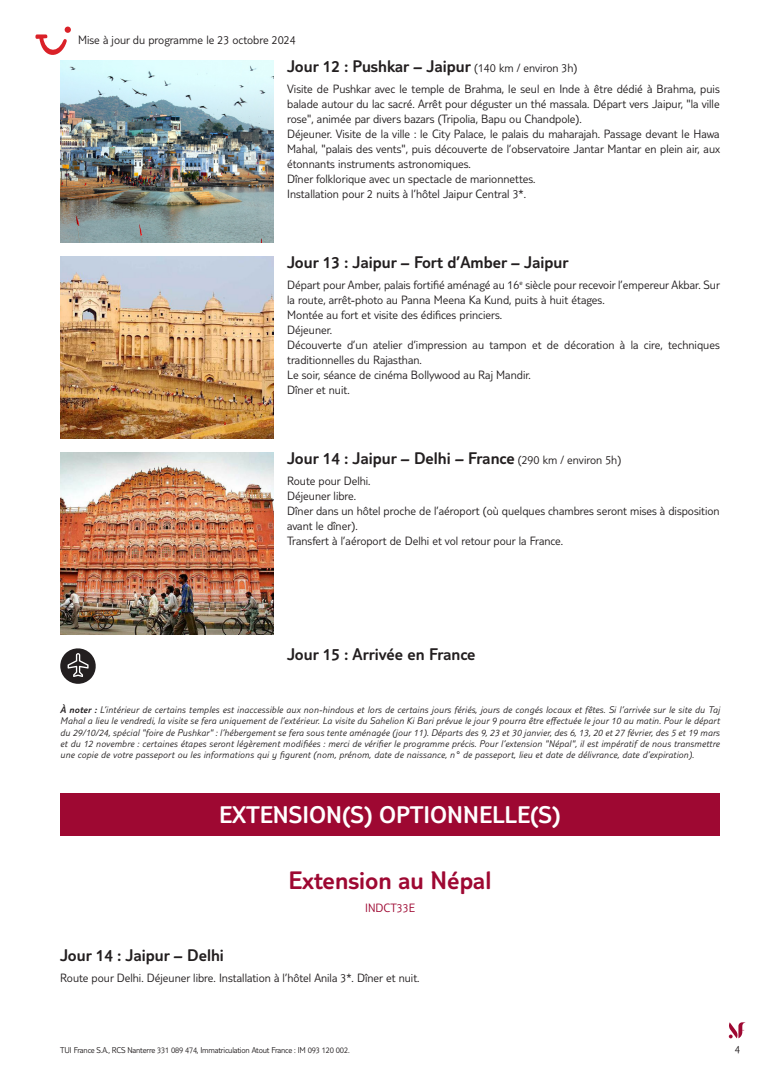
<style>
.page{position:relative;width:780px;height:1088px;background:#fff}
.page>*{position:absolute;margin:0;border:0;box-sizing:border-box;transform-origin:0 0}
.t1{font:300 26.25px "TUI Type";color:#9e0832}
.t2{font:300 25px "TUI Type";color:#fff}
.t3{font:300 17.5px "TUI Type";color:#231f20}
.t4{font:300 12.5px/15px "TUI Type";color:#231f20}
.t5{font:300 12.5px "TUI Type";color:#9e0832}
.t6{font:300 11.25px "TUI Type";color:#231f20}
.t7{font:italic 300 10px/11.2px "TUI Type";letter-spacing:.02em;color:#231f20;text-align:justify}
.t8{font:300 8.75px "TUI Type";letter-spacing:-.02em;color:#231f20}
.s1{font-size:12.5px}
.s2{font-style:inherit}
</style>
<div class="page">
<svg style="left:728px;top:1022px;width:18px;height:16px"></svg>
<img style="left:60px;top:60px;width:213px;height:182px">
<img style="left:60px;top:256px;width:213px;height:182px">
<img style="left:60px;top:452px;width:213px;height:182px">
<svg style="left:60px;top:648px;width:36px;height:36px"></svg>
<div style="left:60px;top:793px;width:659px;height:43px;background:#9e0832"></div>
<svg style="left:35px;top:27px;width:36px;height:28px"></svg>
<p class="t4" style="left:78px;top:32px;width:219px">Mise à jour du programme le 23 octobre 2024</p>
<h3 class="t3" style="left:287px;top:56px;width:292px">Jour 12 : Pushkar – Jaipur <span class="s1">(140 km / environ 3h)</span></h3>
<p class="t4" style="left:287px;top:81px;width:434px">Visite de Pushkar avec le temple de Brahma, le seul en Inde à être dédié à Brahma, puis balade autour du lac sacré. Arrêt pour déguster un thé massala. Départ vers Jaipur, "la ville rose", animée par divers bazars (Tripolia, Bapu ou Chandpole).<br>Déjeuner. Visite de la ville : le City Palace, le palais du maharajah. Passage devant le Hawa Mahal, "palais des vents", puis découverte de l’observatoire Jantar Mantar en plein air, aux étonnants instruments astronomiques.<br>Dîner folklorique avec un spectacle de marionnettes.<br>Installation pour 2 nuits à l’hôtel Jaipur Central 3*.</p>
<h3 class="t3" style="left:287px;top:252px;width:283px">Jour 13 : Jaipur – Fort d’Amber – Jaipur</h3>
<p class="t4" style="left:287px;top:277px;width:434px">Départ pour Amber, palais fortifié aménagé au 16<sup>e</sup> siècle pour recevoir l’empereur Akbar. Sur la route, arrêt-photo au Panna Meena Ka Kund, puits à huit étages.<br>Montée au fort et visite des édifices princiers.<br>Déjeuner.<br>Découverte d’un atelier d’impression au tampon et de décoration à la cire, techniques traditionnelles du Rajasthan.<br>Le soir, séance de cinéma Bollywood au Raj Mandir.<br>Dîner et nuit.</p>
<h3 class="t3" style="left:287px;top:448px;width:335px">Jour 14 : Jaipur – Delhi – France <span class="s1">(290 km / environ 5h)</span></h3>
<p class="t4" style="left:287px;top:473px;width:434px">Route pour Delhi.<br>Déjeuner libre.<br>Dîner dans un hôtel proche de l’aéroport (où quelques chambres seront mises à disposition avant le dîner).<br>Transfert à l’aéroport de Delhi et vol retour pour la France.</p>
<h3 class="t3" style="left:287px;top:644px;width:190px">Jour 15 : Arrivée en France</h3>
<p class="t7" style="left:60px;top:704px;width:661px"><span class="s2">À noter :</span> L’intérieur de certains temples est inaccessible aux non-hindous et lors de certains jours fériés, jours de congés locaux et fêtes. Si l’arrivée sur le site du Taj Mahal a lieu le vendredi, la visite se fera uniquement de l’extérieur. La visite du Sahelion Ki Bari prévue le jour 9 pourra être effectuée le jour 10 au matin. Pour le départ du 29/10/24, spécial "foire de Pushkar" : l’hébergement se fera sous tente aménagée (jour 11). Départs des 9, 23 et 30 janvier, des 6, 13, 20 et 27 février, des 5 et 19 mars et du 12 novembre : certaines étapes seront légèrement modifiées : merci de vérifier le programme précis. Pour l’extension "Népal", il est impératif de nous transmettre une copie de votre passeport ou les informations qui y figurent (nom, prénom, date de naissance, n° de passeport, lieu et date de délivrance, date d’expiration).</p>
<h2 class="t2" style="left:219px;top:800px;width:343px">EXTENSION(S) OPTIONNELLE(S)</h2>
<h1 class="t1" style="left:288px;top:866px;width:204px">Extension au Népal</h1>
<p class="t5" style="left:365px;top:901px;width:51px">INDCT33E</p>
<h3 class="t3" style="left:60px;top:945px;width:165px">Jour 14 : Jaipur – Delhi</h3>
<p class="t4" style="left:60px;top:970px;width:361px">Route pour Delhi. Déjeuner libre. Installation à l’hôtel Anila 3*. Dîner et nuit.</p>
<p class="t8" style="left:60px;top:1045px;width:291px">TUI France S.A., RCS Nanterre 331 089 474, Immatriculation Atout France : IM 093 120 002.</p>
<p class="t6" style="left:734px;top:1042px;width:7px">4</p>
</div>
